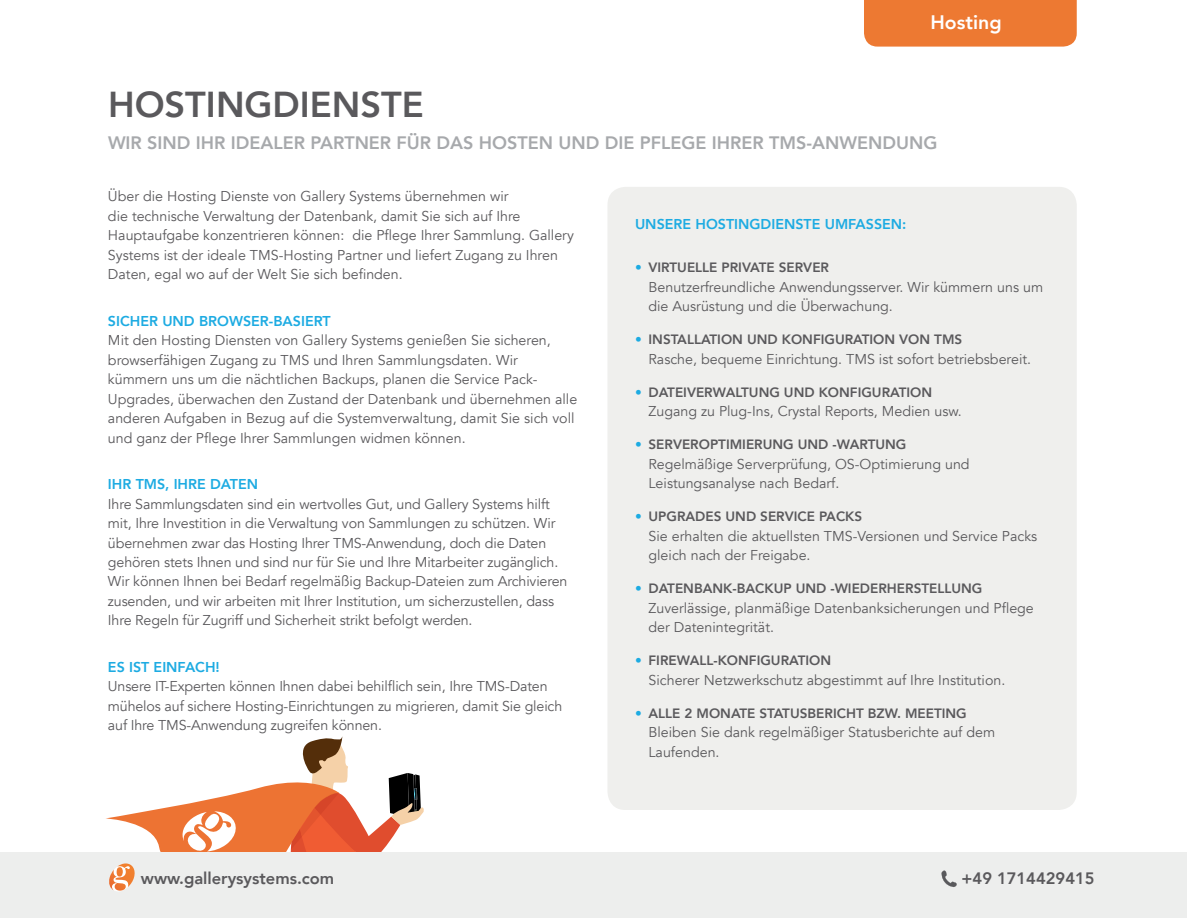
<style>
.page{position:relative;width:1188px;height:918px;background:#fff}
.page>*{position:absolute;margin:0;border:0;box-sizing:border-box;transform-origin:0 0}
.t1{font:800 36px "Avenir";color:#5a595c}
.t2{font:800 19.5px "Avenir";color:#fff}
.t3{font:800 18px "Avenir";color:#a7a9ac}
.t4{font:800 16.5px "Avenir";color:#5a595c}
.t5{font:14.25px/19.5px "Avenir";color:#5a595c}
.t6{font:800 14.25px "Avenir";color:#1dabe2}
.t7{font:800 13.5px "Avenir";color:#5a595c}
.s1{color:#1dabe2}
</style>
<div class="page">
<div style="left:864px;top:0;width:213px;height:47px;background:#ed7932"></div>
<div style="left:608px;top:187px;width:469px;height:623px;background:#efefed;border-radius:18px"></div>
<div style="left:1px;top:853px;width:1186px;height:65px;background:#edeeed"></div>
<svg style="left:105px;top:736px;width:319px;height:155px"></svg>
<svg style="left:941px;top:870px;width:16px;height:17px"></svg>
<h2 class="t2" style="left:931px;top:7px;width:73px">Hosting</h2>
<h1 class="t1" style="left:108px;top:76px;width:317px">HOSTINGDIENSTE</h1>
<p class="t3" style="left:108px;top:129px;width:831px">WIR SIND IHR IDEALER PARTNER FÜR DAS HOSTEN UND DIE PFLEGE IHRER TMS-ANWENDUNG</p>
<p class="t5" style="left:108px;top:187px;width:467px">Über die Hosting Dienste von Gallery Systems übernehmen wir<br>die technische Verwaltung der Datenbank, damit Sie sich auf Ihre Hauptaufgabe konzentrieren können: die Pflege Ihrer Sammlung. Gallery Systems ist der ideale TMS-Hosting Partner und liefert Zugang zu Ihren Daten, egal wo auf der Welt Sie sich befinden.</p>
<p class="t6" style="left:108px;top:310px;width:224px">SICHER UND BROWSER-BASIERT</p>
<p class="t5" style="left:108px;top:331px;width:471px">Mit den Hosting Diensten von Gallery Systems genießen Sie sicheren, browserfähigen Zugang zu TMS und Ihren Sammlungsdaten. Wir kümmern uns um die nächtlichen Backups, planen die Service Pack-Upgrades, überwachen den Zustand der Datenbank und übernehmen alle anderen Aufgaben in Bezug auf die Systemverwaltung, damit Sie sich voll und ganz der Pflege Ihrer Sammlungen widmen können.</p>
<p class="t6" style="left:108px;top:473px;width:152px">IHR TMS, IHRE DATEN</p>
<p class="t5" style="left:108px;top:494px;width:461px">Ihre Sammlungsdaten sind ein wertvolles Gut, und Gallery Systems hilft mit, Ihre Investition in die Verwaltung von Sammlungen zu schützen. Wir übernehmen zwar das Hosting Ihrer TMS-Anwendung, doch die Daten gehören stets Ihnen und sind nur für Sie und Ihre Mitarbeiter zugänglich.<br>Wir können Ihnen bei Bedarf regelmäßig Backup-Dateien zum Archivieren zusenden, und wir arbeiten mit Ihrer Institution, um sicherzustellen, dass Ihre Regeln für Zugriff und Sicherheit strikt befolgt werden.</p>
<p class="t6" style="left:108px;top:656px;width:113px">ES IST EINFACH!</p>
<p class="t5" style="left:108px;top:677px;width:456px">Unsere IT-Experten können Ihnen dabei behilflich sein, Ihre TMS-Daten mühelos auf sichere Hosting-Einrichtungen zu migrieren, damit Sie gleich auf Ihre TMS-Anwendung zugreifen können.</p>
<p class="t6" style="left:635px;top:213px;width:273px">UNSERE HOSTINGDIENSTE UMFASSEN:</p>
<p class="t7" style="left:635px;top:257px;width:196px"><span class="s1">•</span> VIRTUELLE PRIVATE SERVER</p>
<p class="t5" style="left:649px;top:277px;width:396px">Benutzerfreundliche Anwendungsserver. Wir kümmern uns um die Ausrüstung und die Überwachung.</p>
<p class="t7" style="left:635px;top:329px;width:329px"><span class="s1">•</span> INSTALLATION UND KONFIGURATION VON TMS</p>
<p class="t5" style="left:649px;top:349px;width:384px">Rasche, bequeme Einrichtung. TMS ist sofort betriebsbereit.</p>
<p class="t7" style="left:635px;top:382px;width:299px"><span class="s1">•</span> DATEIVERWALTUNG UND KONFIGURATION</p>
<p class="t5" style="left:649px;top:402px;width:315px">Zugang zu Plug-Ins, Crystal Reports, Medien usw.</p>
<p class="t7" style="left:635px;top:434px;width:273px"><span class="s1">•</span> SERVEROPTIMIERUNG UND -WARTUNG</p>
<p class="t5" style="left:649px;top:454px;width:323px">Regelmäßige Serverprüfung, OS-Optimierung und<br>Leistungsanalyse nach Bedarf.</p>
<p class="t7" style="left:635px;top:506px;width:229px"><span class="s1">•</span> UPGRADES UND SERVICE PACKS</p>
<p class="t5" style="left:649px;top:526px;width:390px">Sie erhalten die aktuellsten TMS-Versionen und Service Packs gleich nach der Freigabe.</p>
<p class="t7" style="left:635px;top:578px;width:349px"><span class="s1">•</span> DATENBANK-BACKUP UND -WIEDERHERSTELLUNG</p>
<p class="t5" style="left:649px;top:598px;width:387px">Zuverlässige, planmäßige Datenbanksicherungen und Pflege der Datenintegrität.</p>
<p class="t7" style="left:635px;top:650px;width:198px"><span class="s1">•</span> FIREWALL-KONFIGURATION</p>
<p class="t5" style="left:649px;top:670px;width:358px">Sicherer Netzwerkschutz abgestimmt auf Ihre Institution.</p>
<p class="t7" style="left:635px;top:703px;width:333px"><span class="s1">•</span> ALLE 2 MONATE STATUSBERICHT BZW. MEETING</p>
<p class="t5" style="left:649px;top:723px;width:348px">Bleiben Sie dank regelmäßiger Statusberichte auf dem<br>Laufenden.</p>
<p class="t4" style="left:141px;top:866px;width:195px">www.gallerysystems.com</p>
<p class="t4" style="left:962px;top:866px;width:135px">+49 1714429415</p>
</div>
